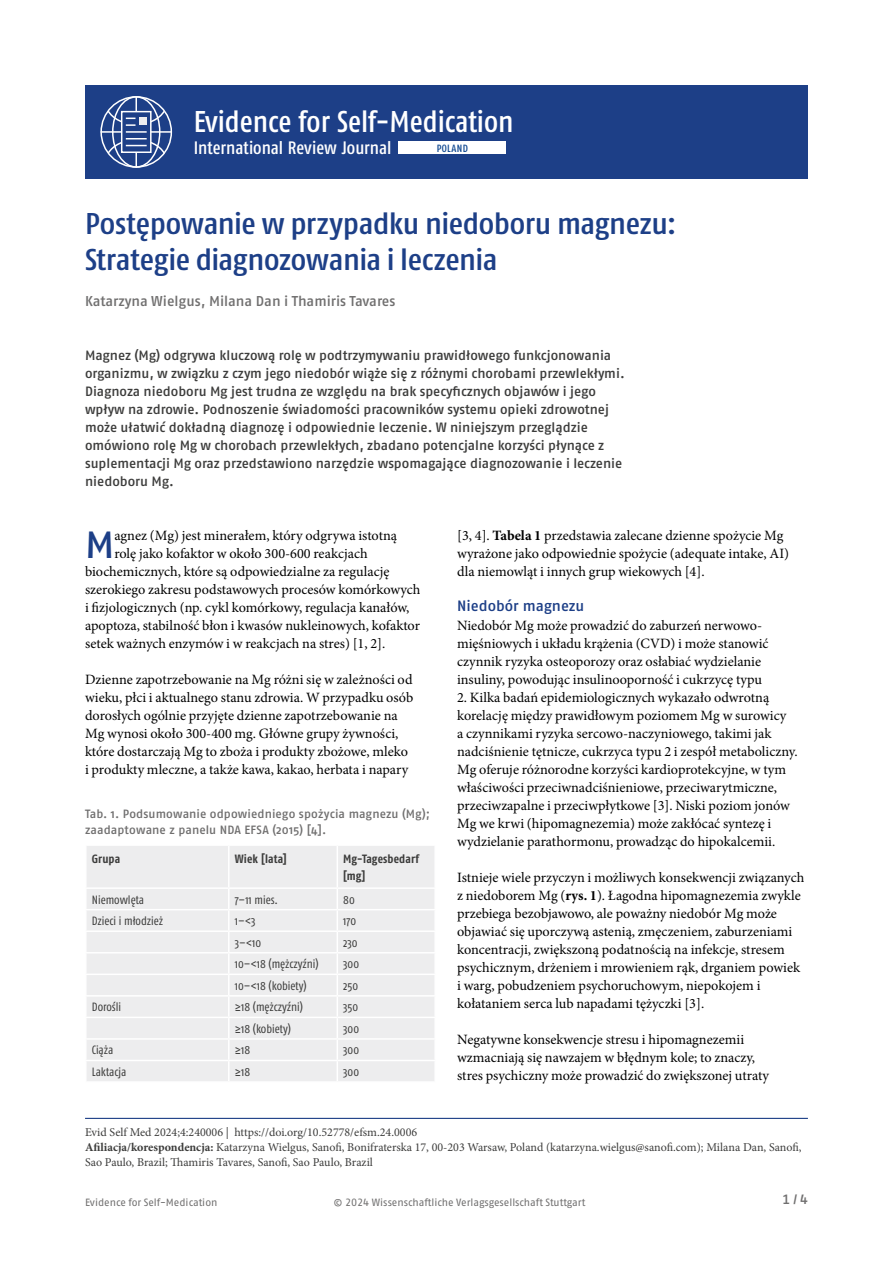
<style>
.page{position:relative;width:893px;height:1263px;background:#fff}
.page>*{position:absolute;margin:0;border:0;box-sizing:border-box;transform-origin:0 0}
.t1{font:500 37.8px "Fago Pro";color:#1d3f87}
.t2{font:500 condensed 30px/36px "Fago Pro";letter-spacing:-.015em;color:#1d3f87;scale:1.1 1}
.t3{font:500 condensed 30px "Fago Pro";color:#fff}
.t4{font:500 condensed 18px "Fago Pro";color:#fff}
.t5{font:500 15px "Fago Pro";color:#1d3f87}
.t6{font:14.25px/18px "Minion Pro";color:#000}
.t7{font:500 14.25px "Fago Pro";letter-spacing:-.005em;color:#706f6f}
.t8{font:500 13.5px/18px "Fago Pro";color:#3c3c3b}
.t9{font:500 13.5px "Fago Pro";color:#706f6f}
.t10{font:12px/15px "Minion Pro";color:#3c3c3b}
.t11{font:condensed 12px "Fago Pro";color:#3c3c3b}
.t12{font:500 12px/16.5px "Fago Pro";letter-spacing:.01em;color:#706f6f}
.t13{font:700 condensed 12px/16.5px "Fago Pro";letter-spacing:.01em;color:#3c3c3b}
.t14{font:10.5px "Fago Pro";letter-spacing:-.005em;color:#706f6f}
.t15{font:500 condensed 10.5px "Fago Pro";letter-spacing:.04em;color:#0e468f}
.s1{font-weight:700}
</style>
<div class="page">
<hr style="left:85px;top:1118px;width:723px;height:1px;background:#1d3f87">
<div style="left:87px;top:846px;width:347px;height:235px;background:#ededee"></div>
<hr style="left:228px;top:846px;width:2px;height:41px;background:#fff">
<hr style="left:337px;top:846px;width:1px;height:41px;background:#fff">
<hr style="left:228px;top:889px;width:2px;height:20px;background:#fff">
<hr style="left:85px;top:909px;width:144px;height:1px;background:#fff">
<hr style="left:229px;top:909px;width:108px;height:1px;background:#fff">
<hr style="left:228px;top:910px;width:2px;height:20px;background:#fff">
<hr style="left:337px;top:909px;width:99px;height:1px;background:#fff">
<hr style="left:85px;top:930px;width:144px;height:2px;background:#fff">
<hr style="left:229px;top:930px;width:108px;height:2px;background:#fff">
<hr style="left:228px;top:932px;width:2px;height:20px;background:#fff">
<hr style="left:337px;top:930px;width:99px;height:2px;background:#fff">
<hr style="left:85px;top:952px;width:144px;height:1px;background:#fff">
<hr style="left:229px;top:952px;width:108px;height:1px;background:#fff">
<hr style="left:228px;top:953px;width:2px;height:20px;background:#fff">
<hr style="left:337px;top:952px;width:99px;height:1px;background:#fff">
<hr style="left:85px;top:973px;width:144px;height:2px;background:#fff">
<hr style="left:229px;top:973px;width:108px;height:2px;background:#fff">
<hr style="left:228px;top:975px;width:2px;height:20px;background:#fff">
<hr style="left:337px;top:973px;width:99px;height:2px;background:#fff">
<hr style="left:85px;top:995px;width:144px;height:1px;background:#fff">
<hr style="left:229px;top:995px;width:108px;height:1px;background:#fff">
<hr style="left:228px;top:996px;width:2px;height:21px;background:#fff">
<hr style="left:337px;top:995px;width:99px;height:1px;background:#fff">
<hr style="left:85px;top:1017px;width:144px;height:1px;background:#fff">
<hr style="left:229px;top:1017px;width:108px;height:1px;background:#fff">
<hr style="left:228px;top:1018px;width:2px;height:20px;background:#fff">
<hr style="left:337px;top:1017px;width:99px;height:1px;background:#fff">
<hr style="left:85px;top:1038px;width:144px;height:2px;background:#fff">
<hr style="left:229px;top:1038px;width:108px;height:2px;background:#fff">
<hr style="left:228px;top:1040px;width:2px;height:20px;background:#fff">
<hr style="left:337px;top:1038px;width:99px;height:2px;background:#fff">
<hr style="left:85px;top:1060px;width:144px;height:1px;background:#fff">
<hr style="left:229px;top:1060px;width:108px;height:1px;background:#fff">
<hr style="left:228px;top:1061px;width:2px;height:20px;background:#fff">
<hr style="left:337px;top:1060px;width:99px;height:1px;background:#fff">
<svg style="left:337px;top:889px;width:1px;height:192px"></svg>
<hr style="left:85px;top:887px;width:144px;height:2px;background:#fff">
<hr style="left:229px;top:887px;width:108px;height:2px;background:#fff">
<hr style="left:337px;top:887px;width:99px;height:2px;background:#fff">
<div style="left:85px;top:85px;width:723px;height:94px;background:#1d3f87"></div>
<div style="left:100px;top:96px;width:72px;height:72px;border:2px solid #fff;border-radius:50%"></div>
<div style="left:112px;top:96px;width:48px;height:72px;border:2px solid #fff;border-radius:50%"></div>
<hr style="left:101px;top:131px;width:71px;height:2px;background:#fff">
<hr style="left:135px;top:97px;width:2px;height:71px;background:#fff">
<div style="left:121px;top:111px;width:31px;height:42px;background:#1d3f87;border:2px solid #fff"></div>
<svg style="left:106px;top:138px;width:60px;height:18px"></svg>
<hr style="left:126px;top:131px;width:21px;height:2px;background:#fff">
<svg style="left:106px;top:109px;width:60px;height:23px"></svg>
<div style="left:398px;top:142px;width:108px;height:12px;background:#fff"></div>
<h2 class="t3" style="left:194px;top:103px;width:321px">Evidence for Self-Medication</h2>
<p class="t4" style="left:194px;top:137px;width:199px">International Review Journal</p>
<p class="t15" style="left:437px;top:142px;width:33px">POLAND</p>
<h2 class="t2" style="left:85px;top:206px;width:539px">Postępowanie w przypadku niedoboru magnezu:<br>Strategie diagnozowania i leczenia</h2>
<p class="t7" style="left:85px;top:292px;width:312px">Katarzyna Wielgus, Milana Dan i Thamiris Tavares</p>
<p class="t8" style="left:85px;top:346px;width:541px">Magnez (Mg) odgrywa kluczową rolę w podtrzymywaniu prawidłowego funkcjonowania organizmu, w związku z czym jego niedobór wiąże się z różnymi chorobami przewlekłymi.<br>Diagnoza niedoboru Mg jest trudna ze względu na brak specyficznych objawów i jego wpływ na zdrowie. Podnoszenie świadomości pracowników systemu opieki zdrowotnej może ułatwić dokładną diagnozę i odpowiednie leczenie. W niniejszym przeglądzie omówiono rolę Mg w chorobach przewlekłych, zbadano potencjalne korzyści płynące z suplementacji Mg oraz przedstawiono narzędzie wspomagające diagnozowanie i leczenie niedoboru Mg.</p>
<h1 class="t1" style="left:85px;top:522px;width:31px">M</h1>
<p class="t6" style="left:114px;top:527px;width:284px">agnez (Mg) jest minerałem, który odgrywa istotną</p>
<p class="t6" style="left:114px;top:545px;width:255px">rolę jako kofaktor w około 300-600 reakcjach</p>
<p class="t6" style="left:85px;top:563px;width:306px">biochemicznych, które są odpowiedzialne za regulację</p>
<p class="t6" style="left:85px;top:581px;width:337px">szerokiego zakresu podstawowych procesów komórkowych</p>
<p class="t6" style="left:85px;top:599px;width:326px">i fizjologicznych (np. cykl komórkowy, regulacja kanałów,</p>
<p class="t6" style="left:85px;top:617px;width:336px">apoptoza, stabilność błon i kwasów nukleinowych, kofaktor</p>
<p class="t6" style="left:85px;top:635px;width:302px">setek ważnych enzymów i w reakcjach na stres) [1, 2].</p>
<p class="t6" style="left:85px;top:671px;width:330px">Dzienne zapotrzebowanie na Mg różni się w zależności od wieku, płci i aktualnego stanu zdrowia. W przypadku osób dorosłych ogólnie przyjęte dzienne zapotrzebowanie na Mg wynosi około 300-400 mg. Główne grupy żywności, które dostarczają Mg to zboża i produkty zbożowe, mleko i produkty mleczne, a także kawa, kakao, herbata i napary</p>
<p class="t12" style="left:85px;top:805px;width:346px">Tab. 1. Podsumowanie odpowiedniego spożycia magnezu (Mg); zaadaptowane z panelu NDA EFSA (2015) [4].</p>
<p class="t13" style="left:92px;top:851px;width:30px">Grupa</p>
<p class="t13" style="left:235px;top:851px;width:54px">Wiek [lata]</p>
<p class="t13" style="left:343px;top:851px;width:77px">Mg-Tagesbedarf [mg]</p>
<p class="t11" style="left:92px;top:892px;width:54px">Niemowlęta</p>
<p class="t11" style="left:235px;top:892px;width:45px">7–11 mies.</p>
<p class="t11" style="left:343px;top:892px;width:13px">80</p>
<p class="t11" style="left:92px;top:914px;width:73px">Dzieci i młodzież</p>
<p class="t11" style="left:235px;top:914px;width:22px">1–&lt;3</p>
<p class="t11" style="left:343px;top:914px;width:14px">170</p>
<p class="t11" style="left:235px;top:935px;width:28px">3–&lt;10</p>
<p class="t11" style="left:343px;top:935px;width:16px">230</p>
<p class="t11" style="left:235px;top:957px;width:85px">10–&lt;18 (mężczyźni)</p>
<p class="t11" style="left:343px;top:957px;width:17px">300</p>
<p class="t11" style="left:235px;top:978px;width:73px">10–&lt;18 (kobiety)</p>
<p class="t11" style="left:343px;top:978px;width:16px">250</p>
<p class="t11" style="left:92px;top:1000px;width:31px">Dorośli</p>
<p class="t11" style="left:235px;top:1000px;width:70px">≥18 (mężczyźni)</p>
<p class="t11" style="left:343px;top:1000px;width:16px">350</p>
<p class="t11" style="left:235px;top:1021px;width:58px">≥18 (kobiety)</p>
<p class="t11" style="left:343px;top:1021px;width:17px">300</p>
<p class="t11" style="left:92px;top:1043px;width:23px">Ciąża</p>
<p class="t11" style="left:235px;top:1043px;width:17px">≥18</p>
<p class="t11" style="left:343px;top:1043px;width:17px">300</p>
<p class="t11" style="left:92px;top:1064px;width:36px">Laktacja</p>
<p class="t11" style="left:235px;top:1064px;width:17px">≥18</p>
<p class="t11" style="left:343px;top:1064px;width:17px">300</p>
<p class="t6" style="left:457px;top:526px;width:334px">[3, 4]. <span class="s1">Tabela 1</span> przedstawia zalecane dzienne spożycie Mg wyrażone jako odpowiednie spożycie (adequate intake, AI) dla niemowląt i innych grup wiekowych [4].</p>
<p class="t5" style="left:457px;top:597px;width:129px">Niedobór magnezu</p>
<p class="t6" style="left:457px;top:617px;width:313px">Niedobór Mg może prowadzić do zaburzeń nerwowo&shy;mięśniowych i układu krążenia (CVD) i może stanowić czynnik ryzyka osteoporozy oraz osłabiać wydzielanie insuliny, powodując insulinooporność i cukrzycę typu</p>
<p class="t6" style="left:457px;top:689px;width:342px">2. Kilka badań epidemiologicznych wykazało odwrotną korelację między prawidłowym poziomem Mg w surowicy<br>a czynnikami ryzyka sercowo-naczyniowego, takimi jak nadciśnienie tętnicze, cukrzyca typu 2 i zespół metaboliczny.<br>Mg oferuje różnorodne korzyści kardioprotekcyjne, w tym właściwości przeciwnadciśnieniowe, przeciwarytmiczne, przeciwzapalne i przeciwpłytkowe [3]. Niski poziom jonów Mg we krwi (hipomagnezemia) może zakłócać syntezę i wydzielanie parathormonu, prowadząc do hipokalcemii.</p>
<p class="t6" style="left:457px;top:868px;width:349px">Istnieje wiele przyczyn i możliwych konsekwencji związanych z niedoborem Mg (<span class="s1">rys. 1</span>). Łagodna hipomagnezemia zwykle przebiega bezobjawowo, ale poważny niedobór Mg może objawiać się uporczywą astenią, zmęczeniem, zaburzeniami koncentracji, zwiększoną podatnością na infekcje, stresem psychicznym, drżeniem i mrowieniem rąk, drganiem powiek i warg, pobudzeniem psychoruchowym, niepokojem i kołataniem serca lub napadami tężyczki [3].</p>
<p class="t6" style="left:457px;top:1030px;width:313px">Negatywne konsekwencje stresu i hipomagnezemii wzmacniają się nawzajem w błędnym kole; to znaczy, stres psychiczny może prowadzić do zwiększonej utraty</p>
<p class="t10" style="left:85px;top:1125px;width:718px">Evid Self Med 2024;4:240006 | https://doi.org/10.52778/efsm.24.0006<br><span class="s1">Afiliacja/korespondencja:</span> Katarzyna Wielgus, Sanofi, Bonifraterska 17, 00-203 Warsaw, Poland (katarzyna.wielgus@sanofi.com); Milana Dan, Sanofi,<br>Sao Paulo, Brazil; Thamiris Tavares, Sanofi, Sao Paulo, Brazil</p>
<p class="t14" style="left:85px;top:1196px;width:134px">Evidence for Self-Medication</p>
<p class="t14" style="left:334px;top:1196px;width:253px">© 2024 Wissenschaftliche Verlagsgesellschaft Stuttgart</p>
<p class="t9" style="left:782px;top:1191px;width:27px">1 / 4</p>
</div>
